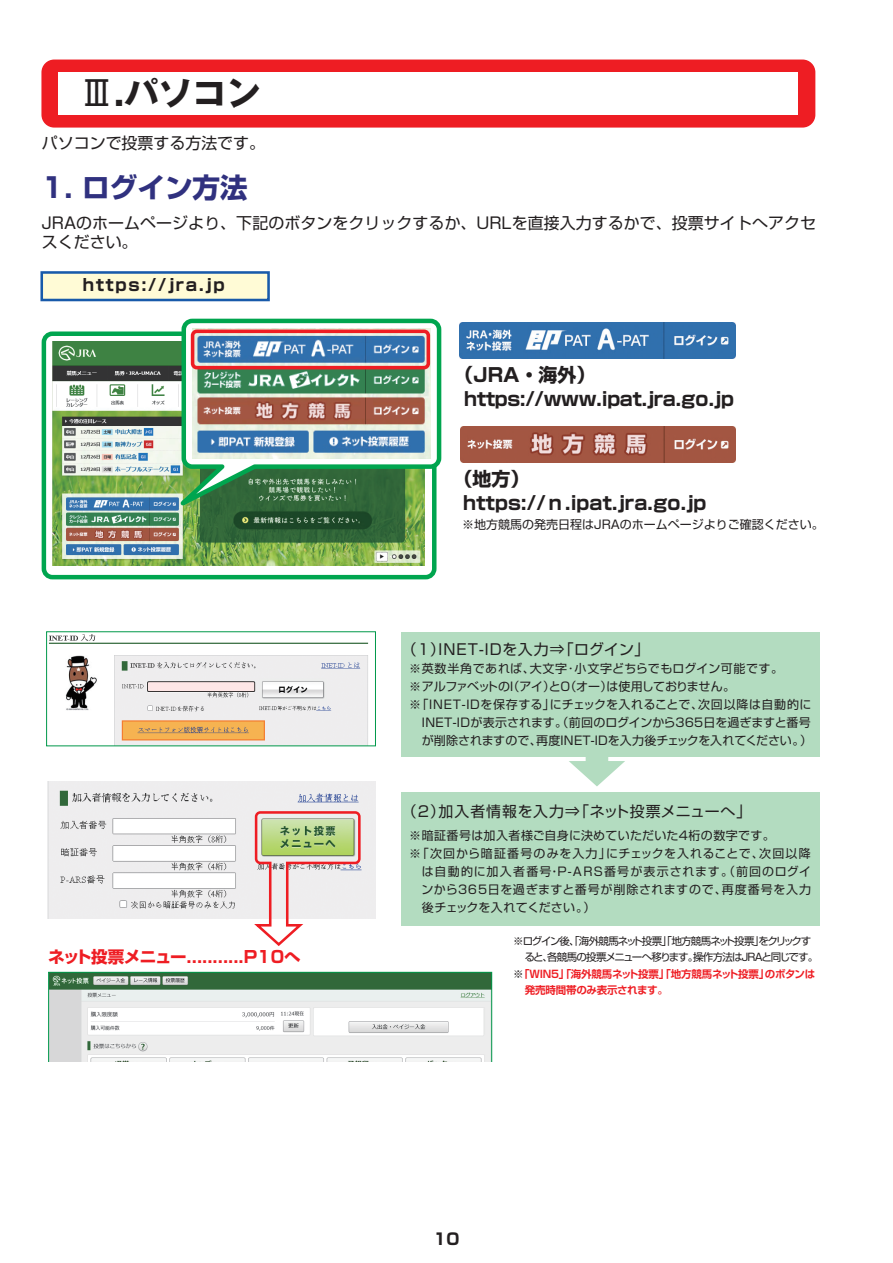
<style>
.page{position:relative;width:893px;height:1263px;background:#fff}
.page>*{position:absolute;margin:0;border:0;box-sizing:border-box;transform-origin:0 0}
.t1{font:700 34.05px "Gothic MB101 Pr 5";color:#231f20}
.t2{font:700 27.6px "Shin Go Pr 5";color:#30317f}
.t3{font:700 18.9px/24.6px "Shin Go Pr 5";letter-spacing:-.02em;color:#231f20}
.t4{font:700 18.9px/24.6px "Shin Go Pr 5";color:#231f20}
.t5{font:700 16.5px "Shin Go Pr 5";letter-spacing:-.03em;color:#ee1d23}
.t6{font:700 16.5px "Shin Go Pr 5";letter-spacing:.1em;color:#231f20}
.t7{font:15.9px/19.2px "Shin Go Pr 5";letter-spacing:.005em;color:#231f20}
.t8{font:700 15.9px "Shin Go Pr 5";color:#231f20}
.t9{font:14.85px "Shin Go Pr 5";letter-spacing:.04em;color:#231f20}
.t10{font:12px/18px "Shin Go Pr 5";letter-spacing:.02em;color:#231f20}
.t11{font:12px "Shin Go Pr 5";color:#231f20}
.t12{font:12px "Shin Go Pr 5";letter-spacing:-.005em;color:#231f20}
.t13{font:12px/18px "Shin Go Pr 5";letter-spacing:.09em;color:#231f20}
.t14{font:12px "Shin Go Pr 5";letter-spacing:.06em;color:#231f20}
.t15{font:12px "Shin Go Pr 5";letter-spacing:.065em;color:#231f20}
.t16{font:12px "Shin Go Pr 5";letter-spacing:-.02em;color:#231f20}
.t17{font:12px "Shin Go Pr 5";letter-spacing:-.045em;color:#231f20}
.t18{font:12px "Shin Go Pr 5";letter-spacing:.105em;color:#231f20}
.t19{font:12px "Shin Go Pr 5";letter-spacing:.08em;color:#231f20}
.t20{font:700 10.5px/16.5px "Shin Go Pr 5 De";letter-spacing:-.02em;color:#ee1d23}
.t21{font:10.5px "Shin Go Pr 5";letter-spacing:-.095em;color:#231f20}
.t22{font:10.5px/16.5px "Shin Go Pr 5";letter-spacing:-.075em;color:#231f20}
.s1{font-weight:400}
.s2{font-family:"Shin Go Pr 5";font-weight:400;color:#231f20}
</style>
<div class="page">
<div style="left:41px;top:60px;width:774px;height:68px;background:#ee1d23;border-radius:13px"></div>
<div style="left:58px;top:72px;width:740px;height:43px;background:#fff"></div>
<svg style="left:569px;top:756px;width:56px;height:30px"></svg>
<img style="left:47px;top:781px;width:329px;height:137px">
<svg style="left:48px;top:972px;width:444px;height:89px"></svg>
<img style="left:49px;top:634px;width:320px;height:110px">
<div style="left:401px;top:632px;width:419px;height:124px;background:#b3dcc0"></div>
<svg style="left:251px;top:810px;width:111px;height:136px"></svg>
<div style="left:401px;top:792px;width:419px;height:134px;background:#b3dcc0"></div>
<div style="left:42px;top:272px;width:227px;height:28px;background:#fffbd6"></div>
<div style="left:40px;top:271px;width:230px;height:30px;border:3px solid #185aaa"></div>
<div style="left:42px;top:331px;width:394px;height:248px;border:4px solid #00a54f;border-radius:9px"></div>
<img style="left:53px;top:342px;width:372px;height:224px">
<svg style="left:156px;top:318px;width:286px;height:204px"></svg>
<img style="left:192px;top:329px;width:238px;height:129px">
<img style="left:460px;top:322px;width:275px;height:36px">
<img style="left:460px;top:426px;width:276px;height:36px">
<div style="left:191px;top:329px;width:239px;height:40px;border:4px solid #ee1d23;border-radius:4px"></div>
<h1 class="t1" style="left:80px;top:65px;width:182px"><span class="s1">Ⅲ</span>.パソコン</h1>
<h3 class="t7" style="left:42px;top:132px;width:225px">パソコンで投票する方法です。</h3>
<h2 class="t2" style="left:42px;top:165px;width:208px">1. ログイン方法</h2>
<h3 class="t7" style="left:42px;top:212px;width:776px">JRAのホームページより、下記のボタンをクリックするか、URLを直接入力するかで、投票サイトへアクセスください。</h3>
<h3 class="t6" style="left:83px;top:272px;width:143px">https://jra.jp</h3>
<h3 class="t5" style="left:48px;top:943px;width:254px">ネット投票メニュー...........P10へ</h3>
<h3 class="t3" style="left:464px;top:361px;width:272px;text-indent:-9px">（JRA・海外( https://www.ipat.jra.go.jp</h3>
<h3 class="t4" style="left:463px;top:465px;width:245px;text-indent:-9px">（地方(<br>https://ｎ.ipat.jra.go.jp</h3>
<p class="t11" style="left:462px;top:515px;width:363px">※地方競馬の発売日程はJRAのホームページよりご確認ください。</p>
<p class="t9" style="left:438px;top:637px;width:212px">INET-IDを入力⇒「ログイン「</p>
<p class="t9" style="left:402px;top:637px;width:45px">（1）</p>
<p class="t14" style="left:409px;top:659px;width:127px">※英数半角であれば、</p>
<p class="t10" style="left:530px;top:659px;width:255px">大文字･小文字どちらでもログイン可能です。</p>
<p class="t10" style="left:508px;top:677px;width:49px">（アイ）</p>
<p class="t10" style="left:564px;top:677px;width:50px">（オー）</p>
<p class="t16" style="left:606px;top:677px;width:130px">は使用しておりません。</p>
<p class="t17" style="left:409px;top:677px;width:106px">※アルファベットのI</p>
<p class="t10" style="left:549px;top:677px;width:23px">とO</p>
<p class="t15" style="left:409px;top:695px;width:147px">※「INET-IDを保存する」</p>
<p class="t10" style="left:422px;top:713px;width:390px">INET-IDが表示されます。（前回のログインから3６5日を過ぎますと番号</p>
<p class="t10" style="left:800px;top:731px;width:13px">(</p>
<p class="t14" style="left:698px;top:695px;width:115px">次回以降は自動的に</p>
<p class="t12" style="left:550px;top:695px;width:155px">にチェックを入れることで、</p>
<p class="t11" style="left:422px;top:731px;width:121px">が削除されますので、</p>
<p class="t12" style="left:536px;top:731px;width:270px">再度INET-IDを入力後チェックを入れてください。</p>
<p class="t9" style="left:438px;top:799px;width:314px">加入者情報を入力⇒「ネット投票メニューへ「</p>
<p class="t9" style="left:402px;top:799px;width:45px">（2）</p>
<p class="t10" style="left:759px;top:825px;width:53px;text-indent:-350px">※暗証番号は加入者様ご自身に決めていただいた4桁の数字です。<br>次回以降</p>
<p class="t13" style="left:558px;top:843px;width:255px;text-indent:-148px">※「次回から暗証番号のみを入力」<br>P-ARS番号が表示されます。（前回のログイ</p>
<p class="t10" style="left:606px;top:843px;width:159px">にチェックを入れることで、</p>
<p class="t18" style="left:422px;top:861px;width:131px">は自動的に加入者番号</p>
<p class="t10" style="left:549px;top:861px;width:13px">・</p>
<p class="t10" style="left:584px;top:879px;width:145px;text-indent:-162px">ンから3６5日を過ぎますと番号が削除されますので、(</p>
<p class="t19" style="left:722px;top:879px;width:90px">再度番号を入力</p>
<p class="t11" style="left:422px;top:897px;width:168px">後チェックを入れてください。</p>
<p class="t21" style="left:513px;top:932px;width:299px">※ログイン後、「海外競馬ネット投票」「地方競馬ネット投票をクリックす</p>
<p class="t22" style="left:524px;top:932px;width:295px;text-indent:229px">」<br>ると各競馬の投票メニューへ移ります操作方法はJRAと同じです。</p>
<p class="t21" style="left:688px;top:949px;width:12px">。</p>
<p class="t21" style="left:542px;top:949px;width:12px">、</p>
<p class="t20" style="left:765px;top:965px;width:52px">のボタンは</p>
<p class="t20" style="left:525px;top:965px;width:246px;text-indent:-12px"><span class="s2">※</span>「WIN5」「海外競馬ネット投票」「地方競馬ネット投票」発売時間帯のみ表示されます。</p>
<h3 class="t8" style="left:433px;top:1226px;width:27px">10</h3>
</div>
